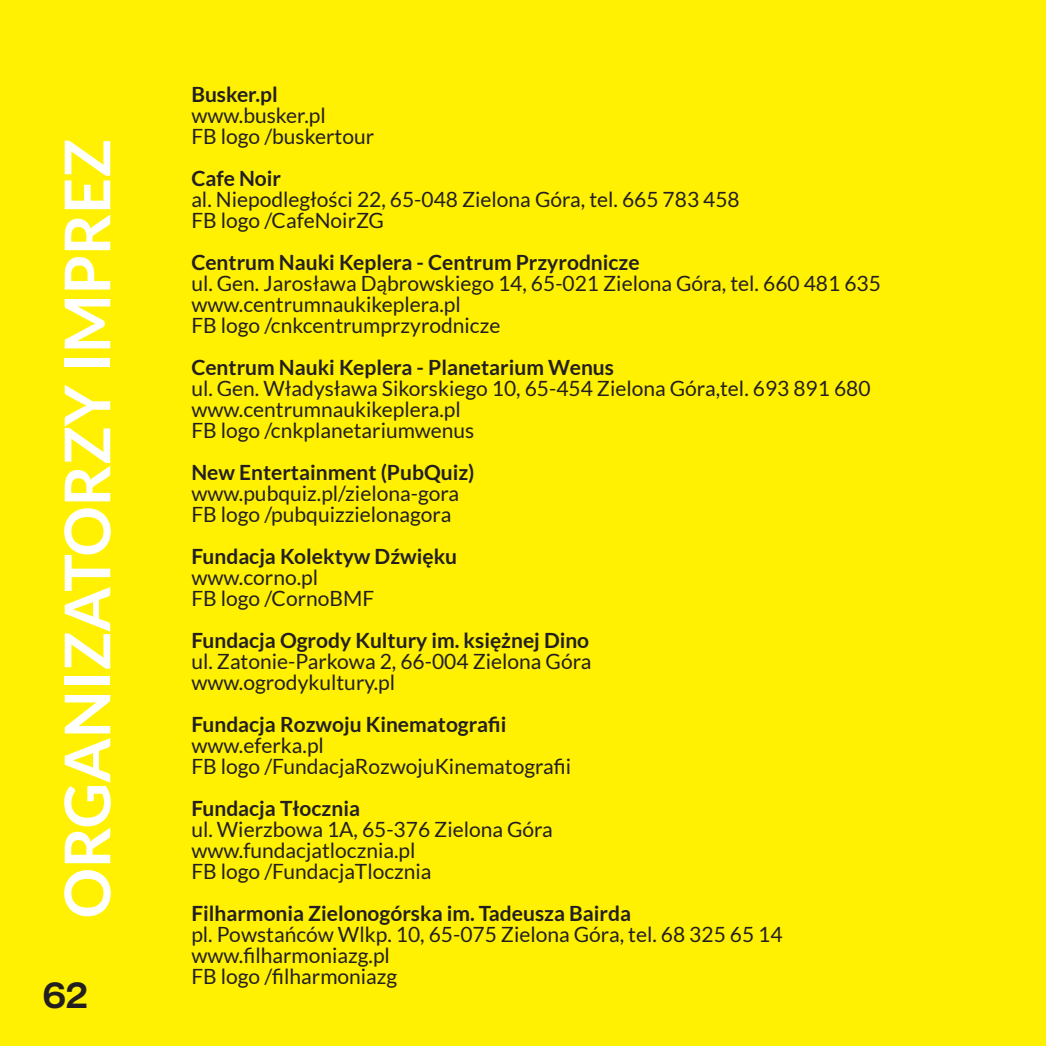
<style>
.page{position:relative;width:1046px;height:1046px;background:#fff101}
.page>*{position:absolute;margin:0;border:0;box-sizing:border-box;transform-origin:0 0}
.t1{font:700 63px "Lato";color:#fff}
.t2{font:700 36px "Zona Pro";color:#231f20}
.t3{font:21px/21px "Lato";color:#231f20}
.t4{font:700 21px "Lato";color:#231f20}
</style>
<div class="page">
<h1 class="t1" style="left:51px;top:918px;width:781px;rotate:-90deg">ORGANIZATORZY IMPREZ</h1>
<h2 class="t2" style="left:43px;top:973px;width:47px">62</h2>
<p class="t4" style="left:191px;top:82px;width:88px">Busker.pl</p>
<p class="t3" style="left:191px;top:105px;width:184px">www.busker.pl<br>FB logo /buskertour</p>
<p class="t4" style="left:191px;top:166px;width:91px">Cafe Noir</p>
<p class="t3" style="left:191px;top:189px;width:550px">al. Niepodległości 22, 65-048 Zielona Góra, tel. 665 783 458<br>FB logo /CafeNoirZG</p>
<p class="t4" style="left:191px;top:250px;width:450px">Centrum Nauki Keplera - Centrum Przyrodnicze</p>
<p class="t3" style="left:191px;top:273px;width:691px">ul. Gen. Jarosława Dąbrowskiego 14, 65-021 Zielona Góra, tel. 660 481 635 www.centrumnaukikeplera.pl<br>FB logo /cnkcentrumprzyrodnicze</p>
<p class="t4" style="left:191px;top:355px;width:424px">Centrum Nauki Keplera - Planetarium Wenus</p>
<p class="t3" style="left:191px;top:378px;width:681px">ul. Gen. Władysława Sikorskiego 10, 65-454 Zielona Góra,tel. 693 891 680 www.centrumnaukikeplera.pl<br>FB logo /cnkplanetariumwenus</p>
<p class="t4" style="left:191px;top:460px;width:285px">New Entertainment (PubQuiz)</p>
<p class="t3" style="left:191px;top:483px;width:269px">www.pubquiz.pl/zielona-gora<br>FB logo /pubquizzielonagora</p>
<p class="t4" style="left:191px;top:544px;width:267px">Fundacja Kolektyw Dźwięku</p>
<p class="t3" style="left:191px;top:567px;width:184px">www.corno.pl<br>FB logo /CornoBMF</p>
<p class="t4" style="left:191px;top:628px;width:399px">Fundacja Ogrody Kultury im. księżnej Dino</p>
<p class="t3" style="left:191px;top:651px;width:402px">ul. Zatonie-Parkowa 2, 66-004 Zielona Góra www.ogrodykultury.pl</p>
<p class="t4" style="left:191px;top:712px;width:317px">Fundacja Rozwoju Kinematografii</p>
<p class="t3" style="left:191px;top:735px;width:381px">www.eferka.pl<br>FB logo /FundacjaRozwojuKinematografii</p>
<p class="t4" style="left:191px;top:796px;width:170px">Fundacja Tłocznia</p>
<p class="t3" style="left:191px;top:819px;width:363px">ul. Wierzbowa 1A, 65-376 Zielona Góra www.fundacjatlocznia.pl<br>FB logo /FundacjaTlocznia</p>
<p class="t4" style="left:191px;top:901px;width:441px">Filharmonia Zielonogórska im. Tadeusza Bairda</p>
<p class="t3" style="left:191px;top:924px;width:593px">pl. Powstańców Wlkp. 10, 65-075 Zielona Góra, tel. 68 325 65 14 www.filharmoniazg.pl<br>FB logo /filharmoniazg</p>
</div>
